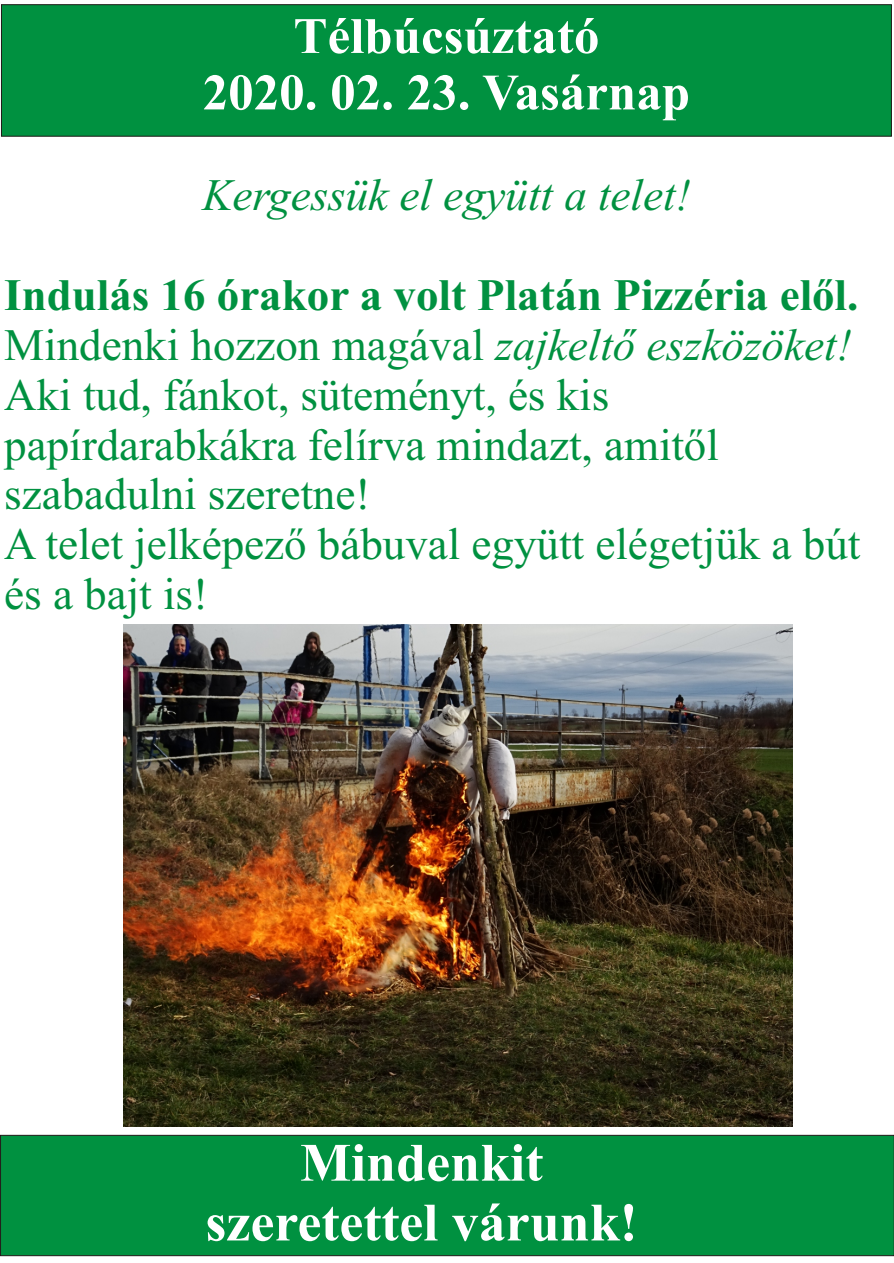
<style>
.page{position:relative;width:894px;height:1263px;background:#fff}
.page>*{position:absolute;margin:0;border:0;box-sizing:border-box;transform-origin:0 0}
.t1{font:700 54px/59.8px "Times New Roman";color:#fff;text-align:center}
.t2{font:700 51px/56.6px "Times New Roman";color:#fff;text-align:center}
.t3{font:45px/49.8px "Times New Roman";color:#009140}
.t4{font:italic 45px "Times New Roman";color:#009140}
.s1{font-weight:700}
.s2{font-style:italic}
</style>
<div class="page">
<div style="left:0;top:1135px;width:894px;height:121px;background:#009140;border:1px solid #1f1a17"></div>
<div style="left:1px;top:5px;width:891px;height:131px;background:#009140"></div>
<img style="left:124px;top:625px;width:668px;height:501px">
<p class="t2" style="left:203px;top:13px;width:489px">Télbúcsúztató<br>2020. 02. 23. Vasárnap</p>
<p class="t4" style="left:202px;top:179px;width:490px">Kergessük el együtt a telet!</p>
<p class="t3" style="left:4px;top:274px;width:858px"><span class="s1">Indulás 16 órakor a volt Platán Pizzéria elõl.<br></span>Mindenki hozzon magával <span class="s2">zajkeltõ eszközöket!<br></span>Aki tud, fánkot, süteményt, és kis papírdarabkákra felírva mindazt, amitõl szabadulni szeretne!<br>A telet jelképezõ bábuval együtt elégetjük a bút és a bajt is!</p>
<p class="t1" style="left:205px;top:1138px;width:434px">Mindenkit szeretettel várunk!</p>
</div>
